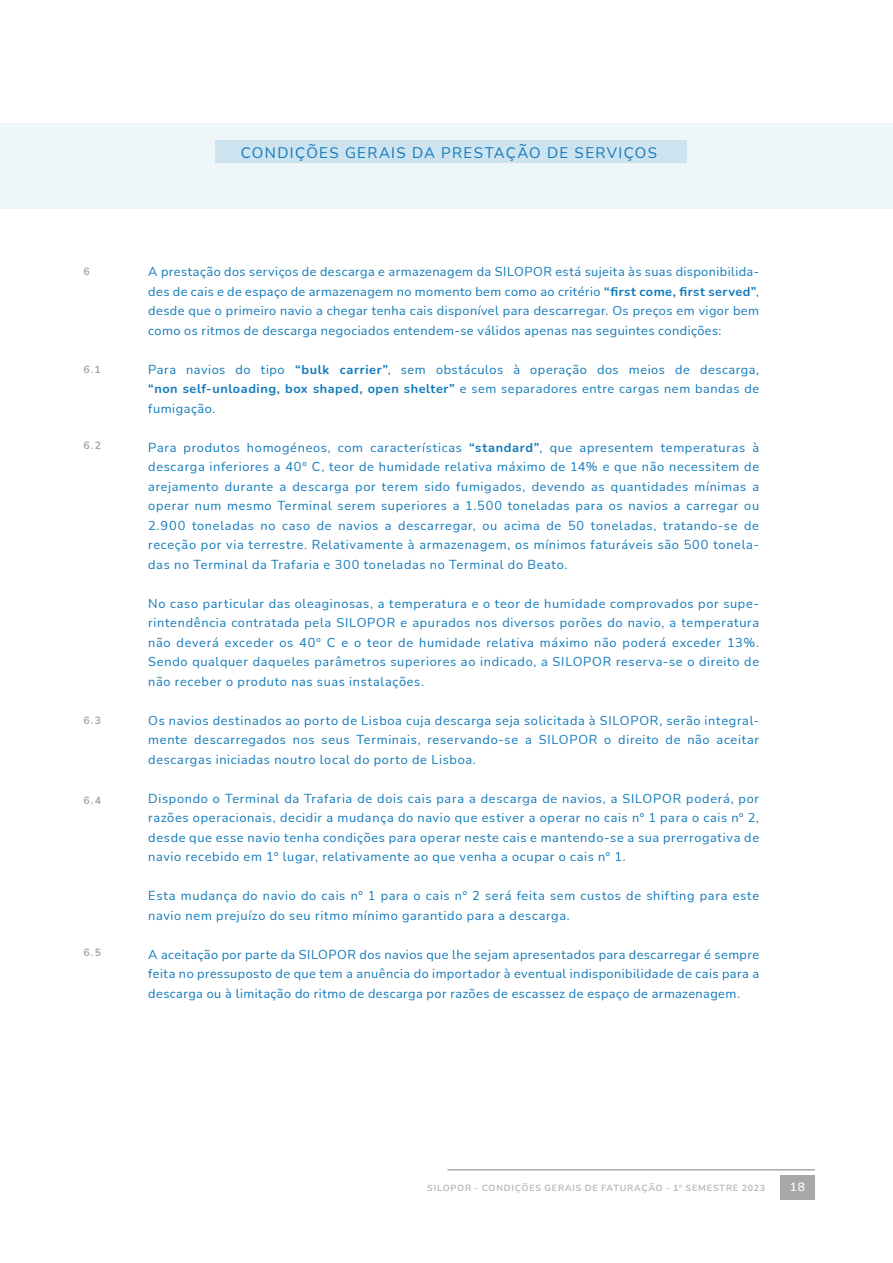
<style>
.page{position:relative;width:893px;height:1263px;background:#fff}
.page>*{position:absolute;margin:0;border:0;box-sizing:border-box;transform-origin:0 0}
.t1{font:15px "Nunito";letter-spacing:.095em;color:#1079ba}
.t2{font:12.75px/19.5px "Nunito";letter-spacing:.05em;color:#1079ba;text-align:justify}
.t3{font:600 12px "Nunito";color:#fff}
.t4{font:700 10.5px "Nunito";color:#a7a7a6}
.t5{font:700 9px "Nunito";letter-spacing:.085em;color:#8c8c8c}
.s1{font-weight:700}
</style>
<div class="page">
<div style="left:0;top:123px;width:893px;height:86px;background:#eff6fa"></div>
<div style="left:215px;top:140px;width:471px;height:23px;background:#cde3f0"></div>
<hr style="left:447px;top:1169px;width:368px;height:1px;background:#a8a8a8">
<div style="left:780px;top:1175px;width:35px;height:24px;background:#a8a8a8"></div>
<p class="t4" style="left:83px;top:264px;width:8px">6</p>
<p class="t4" style="left:83px;top:362px;width:19px">6.1</p>
<p class="t4" style="left:83px;top:438px;width:19px">6.2</p>
<p class="t4" style="left:83px;top:713px;width:19px">6.3</p>
<p class="t4" style="left:83px;top:792px;width:19px">6.4</p>
<p class="t4" style="left:83px;top:945px;width:19px">6.5</p>
<p class="t1" style="left:241px;top:142px;width:418px">CONDIÇÕES GERAIS DA PRESTAÇÃO DE SERVIÇOS</p>
<p class="t2" style="left:148px;top:261px;width:612px">A prestação dos serviços de descarga e armazenagem da SILOPOR está sujeita às suas disponibilida&shy;des de cais e de espaço de armazenagem no momento bem como ao critério <span class="s1">“first come, first served”</span>, desde que o primeiro navio a chegar tenha cais disponível para descarregar. Os preços em vigor bem como os ritmos de descarga negociados entendem-se válidos apenas nas seguintes condições:</p>
<p class="t2" style="left:148px;top:359px;width:612px">Para navios do tipo <span class="s1">“bulk carrier”</span>, sem obstáculos à operação dos meios de descarga, <span class="s1">“non self-unloading, box shaped, open shelter”</span> e sem separadores entre cargas nem bandas de fumigação.</p>
<p class="t2" style="left:148px;top:437px;width:612px">Para produtos homogéneos, com características <span class="s1">“standard”</span>, que apresentem temperaturas à descarga inferiores a 40º C, teor de humidade relativa máximo de 14% e que não necessitem de arejamento durante a descarga por terem sido fumigados, devendo as quantidades mínimas a operar num mesmo Terminal serem superiores a 1.500 toneladas para os navios a carregar ou 2.900 toneladas no caso de navios a descarregar, ou acima de 50 toneladas, tratando-se de receção por via terrestre. Relativamente à armazenagem, os mínimos faturáveis são 500 tonela&shy;das no Terminal da Trafaria e 300 toneladas no Terminal do Beato.</p>
<p class="t2" style="left:148px;top:593px;width:612px">No caso particular das oleaginosas, a temperatura e o teor de humidade comprovados por supe&shy;rintendência contratada pela SILOPOR e apurados nos diversos porões do navio, a temperatura não deverá exceder os 40º C e o teor de humidade relativa máximo não poderá exceder 13%.<br>Sendo qualquer daqueles parâmetros superiores ao indicado, a SILOPOR reserva-se o direito de não receber o produto nas suas instalações.</p>
<p class="t2" style="left:148px;top:710px;width:612px">Os navios destinados ao porto de Lisboa cuja descarga seja solicitada à SILOPOR, serão integral&shy;mente descarregados nos seus Terminais, reservando-se a SILOPOR o direito de não aceitar descargas iniciadas noutro local do porto de Lisboa.</p>
<p class="t2" style="left:148px;top:788px;width:612px">Dispondo o Terminal da Trafaria de dois cais para a descarga de navios, a SILOPOR poderá, por razões operacionais, decidir a mudança do navio que estiver a operar no cais nº 1 para o cais nº 2, desde que esse navio tenha condições para operar neste cais e mantendo-se a sua prerrogativa de navio recebido em 1º lugar, relativamente ao que venha a ocupar o cais nº 1.</p>
<p class="t2" style="left:148px;top:885px;width:612px">Esta mudança do navio do cais nº 1 para o cais nº 2 será feita sem custos de shifting para este navio nem prejuízo do seu ritmo mínimo garantido para a descarga.</p>
<p class="t2" style="left:148px;top:944px;width:612px">A aceitação por parte da SILOPOR dos navios que lhe sejam apresentados para descarregar é sempre feita no pressuposto de que tem a anuência do importador à eventual indisponibilidade de cais para a descarga ou à limitação do ritmo de descarga por razões de escassez de espaço de armazenagem.</p>
<p class="t5" style="left:427px;top:1182px;width:340px">SILOPOR - CONDIÇÕES GERAIS DE FATURAÇÃO - 1º SEMESTRE 2023</p>
<p class="t3" style="left:790px;top:1178px;width:17px">18</p>
</div>
